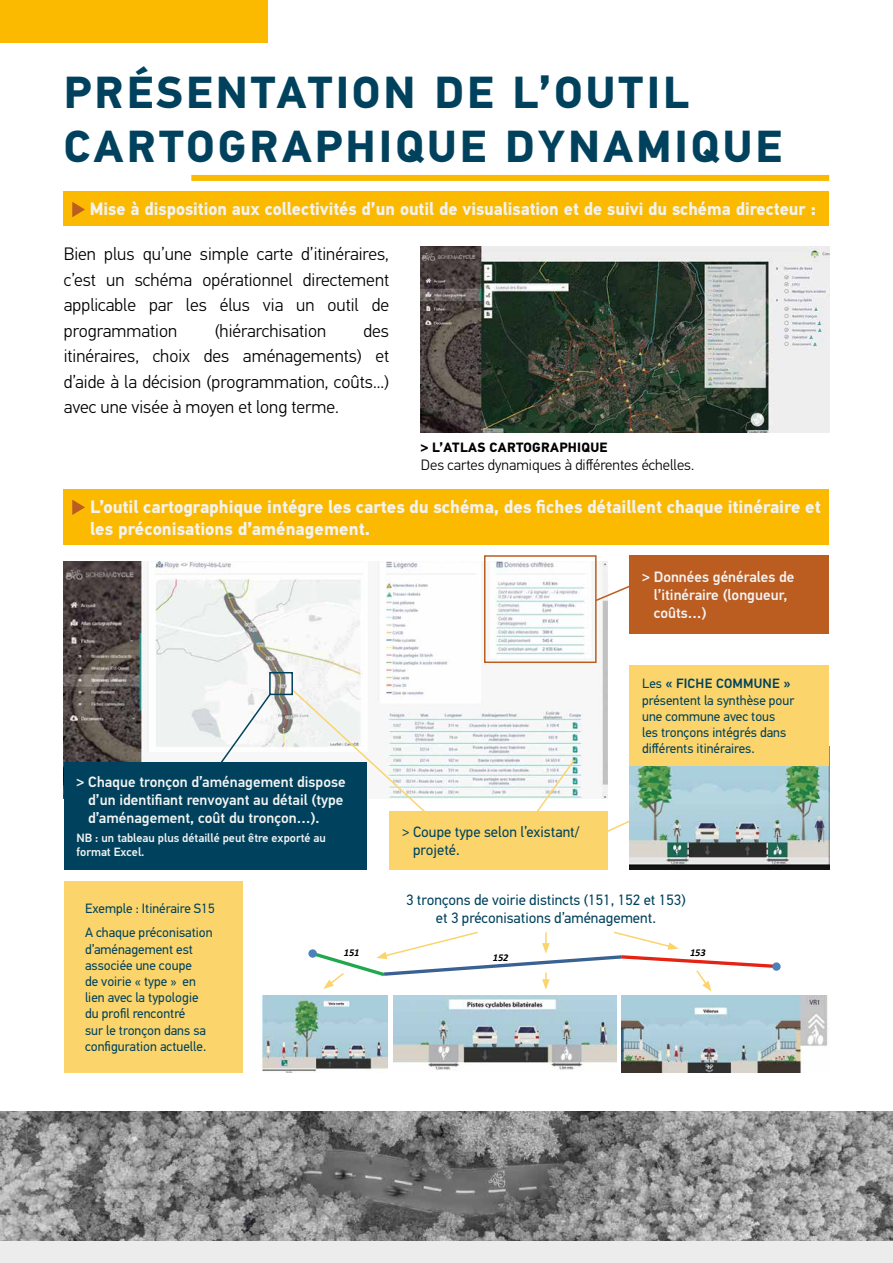
<style>
.page{position:relative;width:893px;height:1263px;background:#fff}
.page>*{position:absolute;margin:0;border:0;box-sizing:border-box;transform-origin:0 0}
.t1{font:700 45px/54px "PF Din Text Pro";letter-spacing:.07em;color:#00425d}
.t2{font:300 18px/25.5px "PF Din Text Pro";color:#000;text-align:justify}
.t3{font:700 18px/21.6px "PF Din Text Pro";color:#f3f3f2}
.t4{font:500 15px/18px "PF Din Text Pro";color:#f3f3f2}
.t5{font:15px/18px "PF Din Text Pro";color:#00425d}
.t6{font:300 15px "PF Din Text Pro";color:#000}
.t7{font:13.5px/16.2px "PF Din Text Pro";color:#00425d}
.t8{font:700 13.5px "PF Din Text Pro";letter-spacing:.02em;color:#000}
.t9{font:500 12px/14.4px "PF Din Text Pro";color:#f3f3f2}
.t10{font:italic 700 10.35px "Calibri";color:#000}
.s1{font-weight:500}
</style>
<div class="page">
<img style="left:0;top:1111px;width:893px;height:131px">
<div style="left:0;top:1242px;width:893px;height:21px;background:#ececec"></div>
<div style="left:191px;top:175px;width:638px;height:6px;background:#fbba00"></div>
<div style="left:64px;top:191px;width:765px;height:34px;background:#fbba00"></div>
<svg style="left:72px;top:202px;width:13px;height:15px"></svg>
<div style="left:0;top:0;width:268px;height:43px;background:#fbba00"></div>
<div style="left:64px;top:489px;width:765px;height:56px;background:#fbba00"></div>
<svg style="left:72px;top:500px;width:13px;height:15px"></svg>
<img style="left:421px;top:247px;width:408px;height:186px">
<img style="left:64px;top:561px;width:544px;height:237px">
<div style="left:629px;top:555px;width:200px;height:78px;background:#bb5c21"></div>
<div style="left:484px;top:555px;width:113px;height:108px;border:2px solid #bb5c21"></div>
<svg style="left:594px;top:583px;width:35px;height:19px"></svg>
<svg style="left:527px;top:758px;width:49px;height:53px"></svg>
<svg style="left:290px;top:688px;width:143px;height:123px"></svg>
<svg style="left:608px;top:820px;width:21px;height:12px"></svg>
<img style="left:629px;top:766px;width:200px;height:104px">
<div style="left:389px;top:811px;width:219px;height:59px;background:#fbd46b"></div>
<div style="left:269px;top:672px;width:24px;height:23px;border:2px solid #00425d"></div>
<svg style="left:185px;top:692px;width:87px;height:70px"></svg>
<div style="left:64px;top:762px;width:303px;height:108px;background:#00425d"></div>
<div style="left:629px;top:665px;width:200px;height:101px;background:#fbd46b"></div>
<div style="left:772px;top:962px;width:9px;height:9px;background:#4d80bd;border-radius:50%"></div>
<div style="left:64px;top:881px;width:178px;height:192px;background:#fbd46b"></div>
<img style="left:263px;top:996px;width:125px;height:77px">
<img style="left:393px;top:996px;width:223px;height:74px">
<img style="left:621px;top:996px;width:207px;height:77px">
<svg style="left:309px;top:931px;width:467px;height:61px"></svg>
<h1 class="t1" style="left:64px;top:67px;width:719px">PRÉSENTATION DE L’OUTIL<br>CARTOGRAPHIQUE DYNAMIQUE</h1>
<h2 class="t3" style="left:90px;top:199px;width:727px">Mise à disposition aux collectivités d’un outil de visualisation et de suivi du schéma directeur :</h2>
<h2 class="t2" style="left:64px;top:241px;width:327px">Bien plus qu’une simple carte d’itinéraires, c’est un schéma opérationnel directement applicable par les élus via un outil de programmation</h2>
<h2 class="t2" style="left:215px;top:318px;width:113px">(hiérarchisation</h2>
<h2 class="t2" style="left:64px;top:318px;width:327px;text-indent:300px">des itinéraires, choix des aménagements) et d’aide à la décision (programmation, coûts...) avec une visée à moyen et long terme.</h2>
<p class="t8" style="left:421px;top:439px;width:188px">&gt; L’ATLAS CARTOGRAPHIQUE</p>
<p class="t6" style="left:421px;top:457px;width:275px">Des cartes dynamiques à différentes échelles.</p>
<h2 class="t3" style="left:90px;top:496px;width:732px">L’outil cartographique intégre les cartes du schéma, des fiches détaillent chaque itinéraire et les préconisations d’aménagement.</h2>
<p class="t4" style="left:654px;top:568px;width:142px;text-indent:-12px">&gt; Données générales de l’itinéraire (longueur, coûts…)</p>
<p class="t4" style="left:88px;top:773px;width:259px;text-indent:-12px">&gt; Chaque tronçon d’aménagement dispose d’un identifiant renvoyant au détail (type d’aménagement, coût du tronçon…).</p>
<p class="t9" style="left:77px;top:830px;width:251px">NB : un tableau plus détaillé peut être exporté au format Excel.</p>
<p class="t7" style="left:85px;top:896px;width:131px;line-height:24.8px">Exemple : Itinéraire S15<br>A chaque préconisation</p>
<p class="t7" style="left:85px;top:941px;width:123px">d’aménagement est associée une coupe de voirie « type » en lien avec la typologie du profil rencontré sur le tronçon dans sa configuration actuelle.</p>
<p class="t10" style="left:344px;top:945px;width:17px">151</p>
<p class="t5" style="left:413px;top:823px;width:168px;text-indent:-11px">&gt; Coupe type selon l’existant/ projeté.</p>
<p class="t7" style="left:642px;top:676px;width:154px">Les <span class="s1">« FICHE COMMUNE » </span>présentent la synthèse pour une commune avec tous les tronçons intégrés dans différents itinéraires.</p>
<p class="t5" style="left:406px;top:891px;width:281px;text-align:center">3 tronçons de voirie distincts (151, 152 et 153) et 3 préconisations d’aménagement.</p>
<p class="t10" style="left:493px;top:950px;width:17px">152</p>
<p class="t10" style="left:690px;top:946px;width:17px">153</p>
</div>
